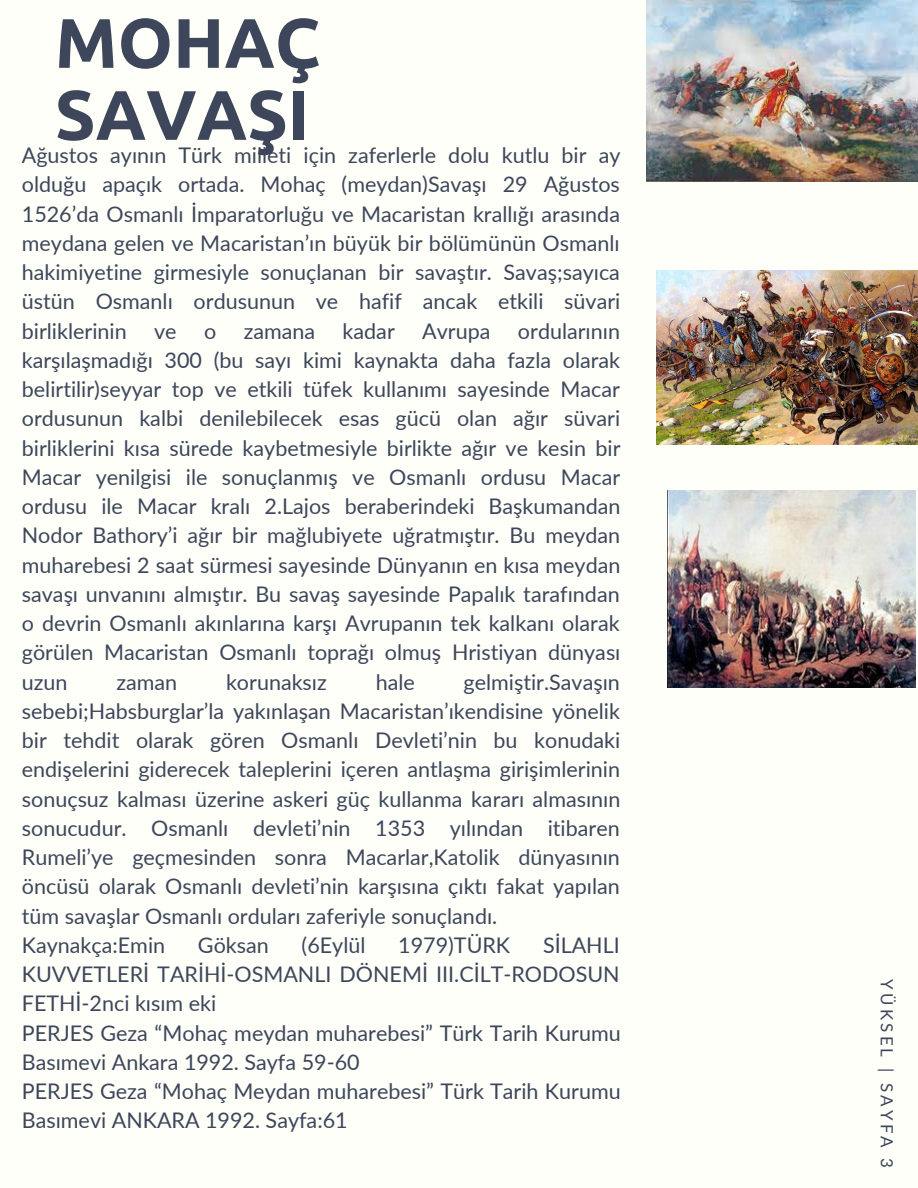
<style>
.page{position:relative;width:918px;height:1188px;background:#fff}
.page>*{position:absolute;margin:0;border:0;box-sizing:border-box;transform-origin:0 0}
.t1{font:700 70.05px/72px "Ubuntu";color:#3d465a}
.t2{font:21.6px/29.2px "Lato";color:#3d465a;text-align:justify}
.t3{font:16.8px "Lato";letter-spacing:.19em;color:#3d465a}
</style>
<div class="page">
<img style="left:646px;top:0;width:272px;height:181px">
<img style="left:656px;top:270px;width:262px;height:175px">
<img style="left:667px;top:491px;width:249px;height:197px">
<p class="t1" style="left:55px;top:6px;width:267px">MOHAÇ<br>SAVAŞI</p>
<p class="t2" style="left:22px;top:140px;width:600px">Ağustos ayının Türk milleti için zaferlerle dolu kutlu bir ay olduğu apaçık ortada. Mohaç (meydan)Savaşı 29 Ağustos 1526’da Osmanlı İmparatorluğu ve Macaristan krallığı arasında meydana gelen ve Macaristan’ın büyük bir bölümünün Osmanlı hakimiyetine girmesiyle sonuçlanan bir savaştır. Savaş;sayıca üstün Osmanlı ordusunun ve hafif ancak etkili süvari birliklerinin</p>
<p class="t2" style="left:22px;top:316px;width:600px;text-indent:496px">ordularının karşılaşmadığı 300 (bu sayı kimi kaynakta daha fazla olarak belirtilir)seyyar top ve etkili tüfek kullanımı sayesinde Macar ordusunun kalbi denilebilecek esas gücü olan ağır süvari birliklerini kısa sürede kaybetmesiyle birlikte ağır ve kesin bir Macar yenilgisi ile sonuçlanmış ve Osmanlı ordusu Macar ordusu ile Macar kralı 2.Lajos beraberindeki Başkumandan Nodor Bathory’i ağır bir mağlubiyete uğratmıştır. Bu meydan muharebesi 2 saat sürmesi sayesinde Dünyanın en kısa meydan savaşı unvanını almıştır. Bu savaş sayesinde Papalık tarafından o devrin Osmanlı akınlarına karşı Avrupanın tek kalkanı olarak görülen Macaristan Osmanlı toprağı olmuş Hristiyan dünyası uzun</p>
<p class="t2" style="left:154px;top:316px;width:24px">ve</p>
<p class="t2" style="left:204px;top:316px;width:14px">o</p>
<p class="t2" style="left:244px;top:316px;width:73px">zamana</p>
<p class="t2" style="left:343px;top:316px;width:54px">kadar</p>
<p class="t2" style="left:422px;top:316px;width:70px">Avrupa</p>
<p class="t2" style="left:22px;top:667px;width:600px;text-indent:442px">gelmiştir.Savaşın sebebi;Habsburglar’la yakınlaşan Macaristan’ıkendisine yönelik bir tehdit olarak gören Osmanlı Devleti’nin bu konudaki endişelerini giderecek taleplerini içeren antlaşma girişimlerinin sonuçsuz kalması üzerine askeri güç kullanma kararı almasının sonucudur. Osmanlı devleti’nin 1353 yılından itibaren Rumeli’ye geçmesinden sonra Macarlar,Katolik dünyasının öncüsü olarak Osmanlı devleti’nin karşısına çıktı fakat yapılan tüm savaşlar Osmanlı orduları zaferiyle sonuçlandı.</p>
<p class="t2" style="left:22px;top:930px;width:145px">Kaynakça:Emin</p>
<p class="t2" style="left:198px;top:930px;width:72px">Göksan</p>
<p class="t2" style="left:302px;top:930px;width:65px">(6Eylül</p>
<p class="t2" style="left:398px;top:930px;width:113px">1979)TÜRK</p>
<p class="t2" style="left:116px;top:667px;width:62px">zaman</p>
<p class="t2" style="left:226px;top:667px;width:102px">korunaksız</p>
<p class="t2" style="left:376px;top:667px;width:41px">hale</p>
<p class="t2" style="left:22px;top:930px;width:599px;text-indent:521px">SİLAHLI KUVVETLERİ TARİHİ-OSMANLI DÖNEMİ III.CİLT-RODOSUN FETHİ-2nci kısım eki</p>
<p class="t2" style="left:22px;top:1018px;width:600px">PERJES Geza “Mohaç meydan muharebesi” Türk Tarih Kurumu<br>Basımevi Ankara 1992. Sayfa 59-60</p>
<p class="t2" style="left:22px;top:1076px;width:600px">PERJES Geza “Mohaç Meydan muharebesi” Türk Tarih Kurumu<br>Basımevi ANKARA 1992. Sayfa:61</p>
<p class="t3" style="left:897px;top:979px;width:190px;rotate:90deg">YÜKSEL | SAYFA 3</p>
</div>
